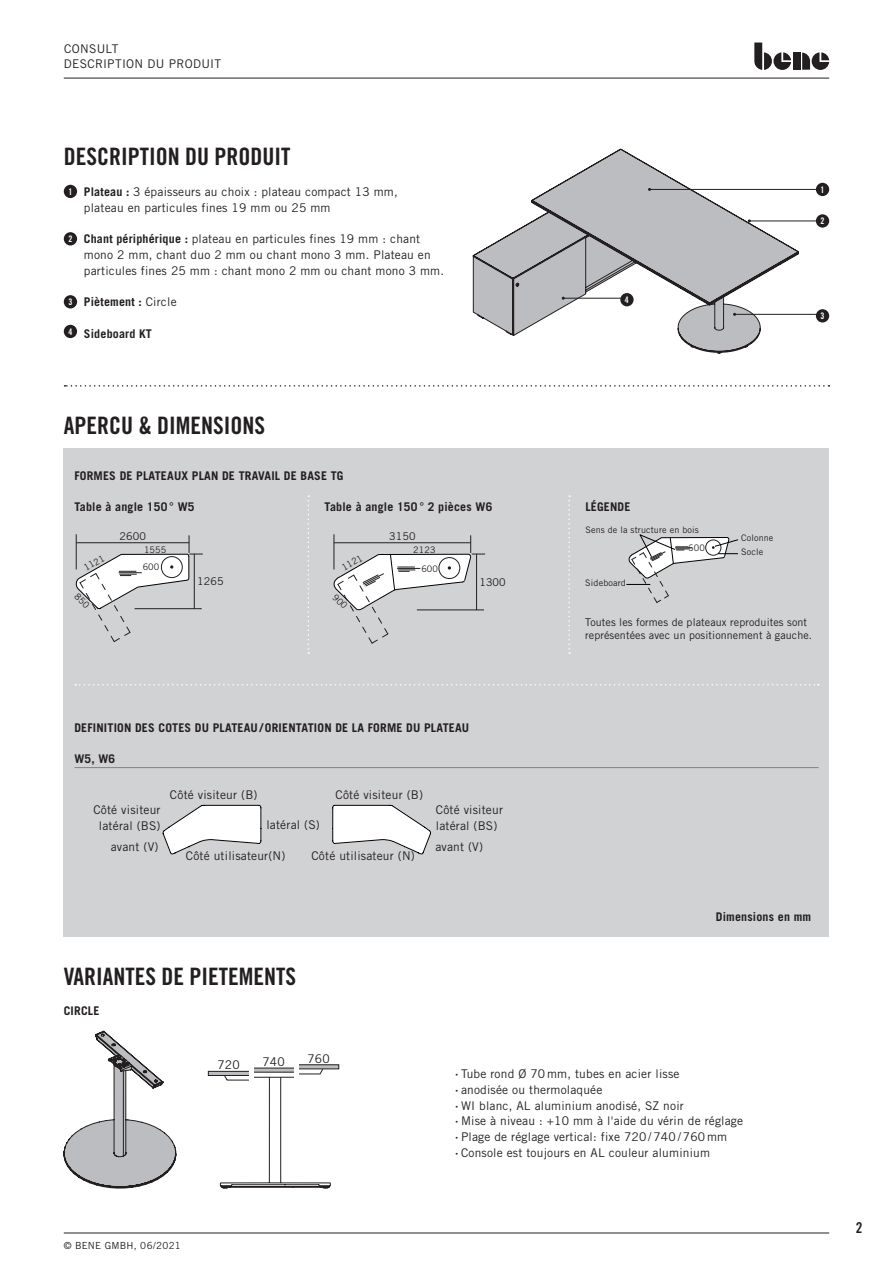
<style>
.page{position:relative;width:893px;height:1263px;background:#fff}
.page>*{position:absolute;margin:0;border:0;box-sizing:border-box;transform-origin:0 0}
.t1{font:24px "Trade Gothic LT Std Bd Cn 20";color:#231f20}
.t2{font:15px "Trade Gothic LT Std Bd Cn 20";color:#231f20}
.t3{font:12px/15.8px "Trade Gothic LT Std";letter-spacing:.015em;color:#231f20}
.t4{font:700 12px "Trade Gothic LT Std";letter-spacing:.015em;color:#231f20}
.t5{font:10.8px/12.9px "Trade Gothic LT Std";letter-spacing:.01em;color:#231f20}
.t6{font:9.75px "Trade Gothic LT Std";letter-spacing:.03em;color:#231f20}
.t7{font:9px "Trade Gothic LT Std";letter-spacing:.015em;color:#231f20}
.t8{font:9px "Trade Gothic LT Std Bd Cn 20";color:#fff}
.s1{font-weight:700}
.s2{font-weight:400}
</style>
<div class="page">
<svg style="left:754px;top:43px;width:37px;height:27px"></svg>
<div style="left:793px;top:53px;width:7px;height:17px;background:#231f20"></div>
<svg style="left:802px;top:52px;width:27px;height:18px"></svg>
<div style="left:816px;top:183px;width:13px;height:13px;background:#231f20;border-radius:50%"></div>
<div style="left:816px;top:309px;width:13px;height:13px;background:#231f20;border-radius:50%"></div>
<div style="left:816px;top:214px;width:13px;height:14px;background:#231f20;border-radius:50%"></div>
<hr style="left:649px;top:189px;width:169px;height:1px;background:#231f20">
<hr style="left:749px;top:221px;width:69px;height:1px;background:#231f20">
<hr style="left:735px;top:314px;width:83px;height:1px;background:#231f20">
<svg style="left:473px;top:149px;width:326px;height:204px"></svg>
<div style="left:64px;top:448px;width:765px;height:488px;background:#d1d2d4"></div>
<hr style="left:76px;top:534px;width:1px;height:35px;background:#231f20">
<hr style="left:334px;top:534px;width:1px;height:35px;background:#231f20">
<svg style="left:162px;top:804px;width:100px;height:51px"></svg>
<svg style="left:332px;top:804px;width:99px;height:51px"></svg>
<svg style="left:64px;top:1031px;width:112px;height:157px"></svg>
<svg style="left:299px;top:1064px;width:40px;height:5px"></svg>
<hr style="left:208px;top:1071px;width:44px;height:4px;background:#bcbdc0">
<div style="left:208px;top:1071px;width:45px;height:5px;border:1px solid #231f20"></div>
<svg style="left:220px;top:1068px;width:111px;height:121px"></svg>
<hr style="left:64px;top:78px;width:765px;height:1px;background:#231f20">
<hr style="left:64px;top:1232px;width:765px;height:1px;background:#231f20">
<div style="left:64px;top:185px;width:13px;height:13px;background:#231f20;border-radius:50%"></div>
<div style="left:64px;top:232px;width:13px;height:13px;background:#231f20;border-radius:50%"></div>
<div style="left:64px;top:295px;width:13px;height:13px;background:#231f20;border-radius:50%"></div>
<svg style="left:65px;top:385px;width:764px;height:2px"></svg>
<div style="left:64px;top:325px;width:13px;height:13px;background:#231f20;border-radius:50%"></div>
<svg style="left:308px;top:495px;width:1px;height:159px"></svg>
<svg style="left:568px;top:495px;width:2px;height:159px"></svg>
<svg style="left:75px;top:684px;width:744px;height:1px"></svg>
<hr style="left:74px;top:767px;width:745px;height:1px;background:#808285">
<svg style="left:626px;top:534px;width:112px;height:69px"></svg>
<svg style="left:333px;top:535px;width:152px;height:109px"></svg>
<svg style="left:75px;top:535px;width:128px;height:107px"></svg>
<p class="t3" style="left:64px;top:41px;width:159px;line-height:14.4px">CONSULT<br>DESCRIPTION DU PRODUIT</p>
<h1 class="t1" style="left:64px;top:141px;width:228px">DESCRIPTION DU PRODUIT</h1>
<p class="t8" style="left:68px;top:186px;width:5px">1</p>
<p class="t8" style="left:68px;top:233px;width:5px">2</p>
<p class="t8" style="left:68px;top:296px;width:5px">3</p>
<p class="t8" style="left:68px;top:326px;width:5px">4</p>
<p class="t3" style="left:84px;top:184px;width:315px"><span class="s1">Plateau :</span> 3 épaisseurs au choix : plateau compact 13 mm, plateau en particules fines 19 mm ou 25 mm</p>
<p class="t3" style="left:84px;top:231px;width:362px"><span class="s1">Chant périphérique :</span> plateau en particules fines 19 mm : chant mono 2 mm, chant duo 2 mm ou chant mono 3 mm. Plateau en particules fines 25 mm : chant mono 2 mm ou chant mono 3 mm.</p>
<p class="t4" style="left:84px;top:295px;width:94px">Piètement : <span class="s2">Circle</span></p>
<p class="t4" style="left:84px;top:326px;width:69px">Sideboard KT</p>
<p class="t8" style="left:625px;top:294px;width:5px">4</p>
<p class="t8" style="left:820px;top:184px;width:5px">1</p>
<p class="t8" style="left:820px;top:215px;width:5px">2</p>
<p class="t8" style="left:820px;top:310px;width:5px">3</p>
<h1 class="t1" style="left:64px;top:411px;width:203px">APERCU &amp; DIMENSIONS</h1>
<p class="t4" style="left:74px;top:468px;width:271px">FORMES DE PLATEAUX PLAN DE TRAVAIL DE BASE TG</p>
<p class="t4" style="left:74px;top:499px;width:122px">Table à angle 150 ° W5</p>
<p class="t4" style="left:325px;top:499px;width:169px">Table à angle 150 ° 2 pièces W6</p>
<p class="t4" style="left:585px;top:499px;width:47px">LÉGENDE</p>
<p class="t5" style="left:119px;top:529px;width:28px">2600</p>
<p class="t7" style="left:585px;top:525px;width:115px">Sens de la structure en bois</p>
<p class="t5" style="left:389px;top:529px;width:28px">3150</p>
<p class="t7" style="left:413px;top:544px;width:24px">2123</p>
<p class="t7" style="left:688px;top:543px;width:18px">600</p>
<p class="t7" style="left:144px;top:544px;width:24px">1555</p>
<p class="t7" style="left:340px;top:563px;width:24px;rotate:-29deg">1121</p>
<p class="t7" style="left:82px;top:563px;width:24px;rotate:-29deg">1121</p>
<p class="t7" style="left:143px;top:562px;width:18px">600</p>
<p class="t7" style="left:421px;top:563px;width:18px">600</p>
<p class="t5" style="left:197px;top:575px;width:28px">1265</p>
<p class="t5" style="left:479px;top:575px;width:28px">1300</p>
<p class="t7" style="left:585px;top:577px;width:42px">Sideboard</p>
<p class="t7" style="left:741px;top:532px;width:34px">Colonne</p>
<p class="t7" style="left:741px;top:546px;width:24px">Socle</p>
<p class="t5" style="left:585px;top:616px;width:228px">Toutes les formes de plateaux reproduites sont représentées avec un positionnement à gauche.</p>
<p class="t4" style="left:74px;top:720px;width:396px">DEFINITION DES COTES DU PLATEAU / ORIENTATION DE LA FORME DU PLATEAU</p>
<p class="t4" style="left:74px;top:751px;width:42px">W5, W6</p>
<p class="t3" style="left:170px;top:787px;width:89px">Côté visiteur (B)</p>
<p class="t3" style="left:336px;top:787px;width:89px">Côté visiteur (B)</p>
<p class="t3" style="left:93px;top:802px;width:69px;text-align:center">Côté visiteur latéral (BS)</p>
<p class="t3" style="left:111px;top:839px;width:49px">avant (V)</p>
<p class="t3" style="left:266px;top:816px;width:55px">latéral (S)</p>
<p class="t3" style="left:186px;top:847px;width:101px">Côté utilisateur(N)</p>
<p class="t3" style="left:311px;top:848px;width:105px">Côté utilisateur (N)</p>
<h1 class="t1" style="left:64px;top:962px;width:234px">VARIANTES DE PIETEMENTS</h1>
<p class="t4" style="left:64px;top:1003px;width:37px">CIRCLE</p>
<p class="t3" style="left:217px;top:1057px;width:24px">720</p>
<p class="t3" style="left:262px;top:1053px;width:24px">740</p>
<p class="t3" style="left:307px;top:1050px;width:24px">760</p>
<p class="t3" style="left:436px;top:802px;width:69px">Côté visiteur latéral (BS)</p>
<p class="t3" style="left:435px;top:839px;width:49px">avant (V)</p>
<p class="t4" style="left:716px;top:909px;width:97px">Dimensions en mm</p>
<p class="t3" style="left:455px;top:1066px;width:290px"><span class="s1">·</span> Tube rond Ø 70 mm, tubes en acier lisse<br><span class="s1">·</span> anodisée ou thermolaquée<br><span class="s1">·</span> WI blanc, AL aluminium anodisé, SZ noir<br><span class="s1">·</span> M ise à niveau : +10 mm à l'aide du vérin de réglage <span class="s1">·</span> Plage de réglage vertical: fixe 720 / 740 / 760 mm<br><span class="s1">·</span> Console est toujours en AL couleur aluminium</p>
<p class="t6" style="left:64px;top:1239px;width:118px">© Ben e GmbH, 06/2021</p>
<p class="t2" style="left:856px;top:1218px;width:8px">2</p>
</div>
